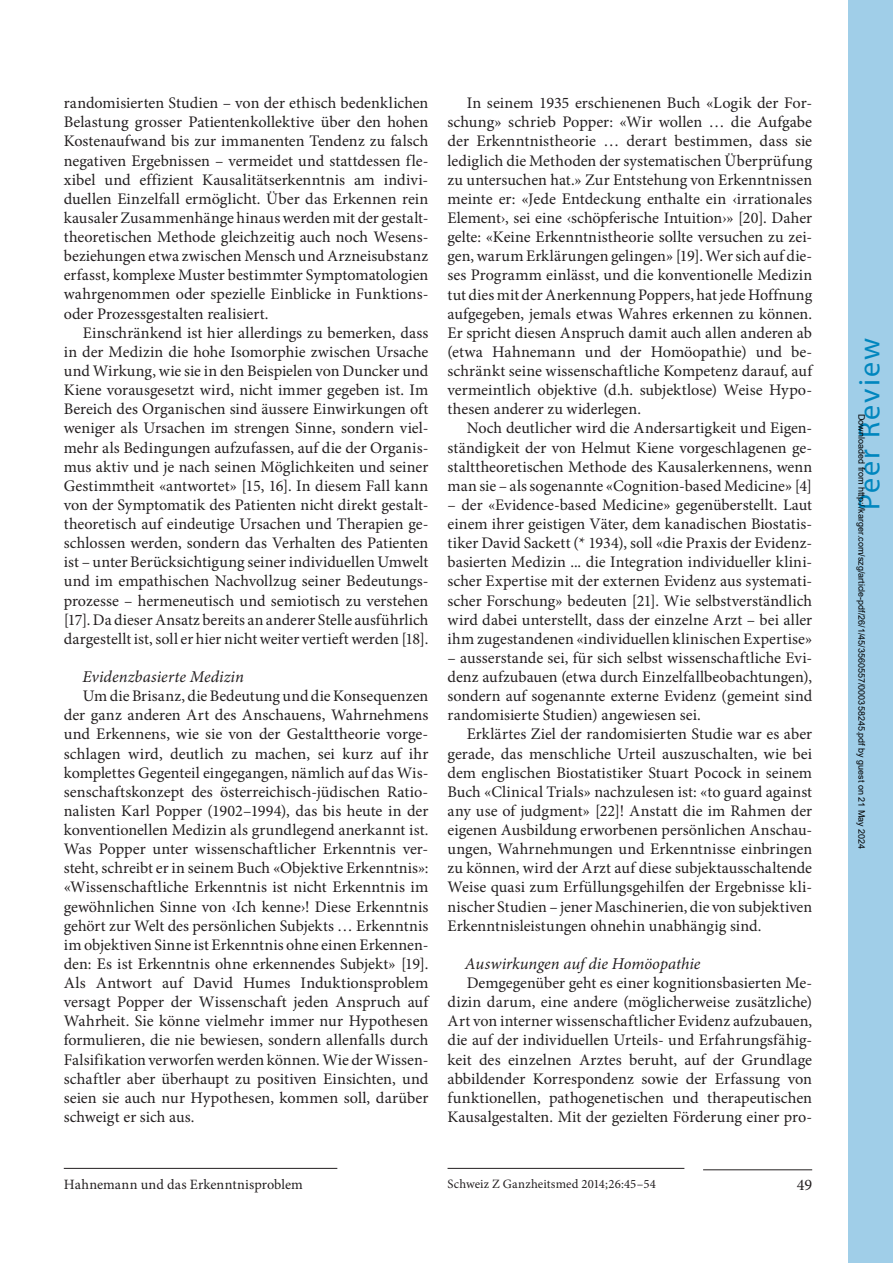
<style>
.page{position:relative;width:893px;height:1263px;background:#fff}
.page>*{position:absolute;margin:0;border:0;box-sizing:border-box;transform-origin:0 0}
.t1{font:30px "Myriad Pro";letter-spacing:.07em;color:#0086be}
.t2{font:italic 16.5px "Minion Pro";color:#231f20}
.t3{font:16.2px/19.2px "Minion Pro";color:#231f20;text-align:justify}
.t4{font:14.25px "Minion Pro";letter-spacing:.005em;color:#231f20}
.t5{font:12.75px "Minion Pro";letter-spacing:.015em;color:#231f20}
.t6{font:9px "Arial";color:#000}
</style>
<div class="page">
<hr style="left:703px;top:1169px;width:109px;height:1px;background:#231f20">
<hr style="left:448px;top:1168px;width:236px;height:1px;background:#231f20">
<hr style="left:64px;top:1168px;width:273px;height:1px;background:#231f20">
<div style="left:848px;top:0;width:45px;height:1263px;background:#a0cee8"></div>
<p class="t3" style="left:64px;top:94px;width:366px">randomisierten Studien – von der ethisch bedenklichen Belastung grosser Patientenkollektive über den hohen Kostenaufwand bis zur immanenten Tendenz zu falsch negativen Ergebnissen – vermeidet und stattdessen fle&shy;xibel und effizient Kausalitätserkenntnis am indivi&shy;duellen Einzelfall ermöglicht. Über das Erkennen rein kausaler Zusammenhänge hinaus werden mit der gestalt&shy;theoretischen Methode gleichzeitig auch noch Wesens&shy;beziehungen etwa zwischen Mensch und Arzneisubstanz erfasst, komplexe Muster bestimmter Symptomatologien wahrgenommen oder spezielle Einblicke in Funktions&shy;oder Prozessgestalten realisiert.</p>
<p class="t3" style="left:64px;top:323px;width:366px;text-indent:19px">Einschränkend ist hier allerdings zu bemerken, dass in der Medizin die hohe Isomorphie zwischen Ursache und Wirkung, wie sie in den Beispielen von Duncker und Kiene vorausgesetzt wird, nicht immer gegeben ist. Im Bereich des Organischen sind äussere Einwirkungen oft weniger als Ursachen im strengen Sinne, sondern viel&shy;mehr als Bedingungen aufzufassen, auf die der Organis&shy;mus aktiv und je nach seinen Möglichkeiten und seiner Gestimmtheit «antwortet» [15, 16]. In diesem Fall kann von der Symptomatik des Patienten nicht direkt gestalt&shy;theoretisch auf eindeutige Ursachen und Therapien ge&shy;schlossen werden, sondern das Verhalten des Patienten ist – unter Berücksichtigung seiner individuellen Umwelt und im empathischen Nachvollzug seiner Bedeutungs&shy;prozesse – hermeneutisch und semiotisch zu verstehen [17]. Da dieser Ansatz bereits an anderer Stelle ausführlich dargestellt ist, soll er hier nicht weiter vertieft werden [18].</p>
<p class="t2" style="left:83px;top:665px;width:163px">Evidenzbasierte Medizin</p>
<p class="t3" style="left:64px;top:686px;width:366px;text-indent:19px">Um die Brisanz, die Bedeutung und die Konsequenzen der ganz anderen Art des Anschauens, Wahrnehmens und Erkennens, wie sie von der Gestalttheorie vorge&shy;schlagen wird, deutlich zu machen, sei kurz auf ihr komplettes Gegenteil eingegangen, nämlich auf das Wis&shy;senschaftskonzept des österreichisch-jüdischen Ratio&shy;nalisten Karl Popper (1902–1994), das bis heute in der konventionellen Medizin als grundlegend anerkannt ist.<br>Was Popper unter wissenschaftlicher Erkenntnis ver&shy;steht, schreibt er in seinem Buch «Objektive Erkenntnis»: «Wissenschaftliche Erkenntnis ist nicht Erkenntnis im gewöhnlichen Sinne von ‹Ich kenne›! Diese Erkenntnis gehört zur Welt des persönlichen Subjekts … Erkenntnis im objektiven Sinne ist Erkenntnis ohne einen Erkennen&shy;den: Es ist Erkenntnis ohne erkennendes Subjekt» [19].<br>Als Antwort auf David Humes Induktionsproblem versagt Popper der Wissenschaft jeden Anspruch auf Wahrheit. Sie könne vielmehr immer nur Hypothesen formulieren, die nie bewiesen, sondern allenfalls durch Falsifikation verworfen werden können. Wie der Wissen&shy;schaftler aber überhaupt zu positiven Einsichten, und seien sie auch nur Hypothesen, kommen soll, darüber schweigt er sich aus.</p>
<p class="t3" style="left:448px;top:94px;width:366px;text-indent:19px">In seinem 1935 erschienenen Buch «Logik der For&shy;schung» schrieb Popper: «Wir wollen … die Aufgabe der Erkenntnistheorie … derart bestimmen, dass sie lediglich die Methoden der systematischen Überprüfung zu untersuchen hat.» Zur Entstehung von Erkenntnissen meinte er: «Jede Entdeckung enthalte ein ‹irrationales Element›, sei eine ‹schöpferische Intuition›» [20]. Daher gelte: «Keine Erkenntnistheorie sollte versuchen zu zei&shy;gen, warum Erklärungen gelingen» [19]. Wer sich auf die&shy;ses Programm einlässt, und die konventionelle Medizin tut dies mit der Anerkennung Poppers, hat jede Hoffnung aufgegeben, jemals etwas Wahres erkennen zu können.<br>Er spricht diesen Anspruch damit auch allen anderen ab (etwa Hahnemann und der Homöopathie) und be&shy;schränkt seine wissenschaftliche Kompetenz darauf, auf vermeintlich objektive (d.h. subjektlose) Weise Hypo&shy;thesen anderer zu widerlegen.</p>
<p class="t3" style="left:448px;top:419px;width:366px;text-indent:19px">Noch deutlicher wird die Andersartigkeit und Eigen&shy;ständigkeit der von Helmut Kiene vorgeschlagenen ge&shy;stalttheoretischen Methode des Kausalerkennens, wenn man sie – als sogenannte «Cognition-based Medicine» [4]</p>
<p class="t3" style="left:448px;top:495px;width:366px">– der «Evidence-based Medicine» gegenüberstellt. Laut einem ihrer geistigen Väter, dem kanadischen Biostatis&shy;tiker David Sackett (* 1934), soll «die Praxis der Evidenz&shy;basierten Medizin ... die Integration individueller klini&shy;scher Expertise mit der externen Evidenz aus systemati&shy;scher Forschung» bedeuten [21]. Wie selbstverständlich wird dabei unterstellt, dass der einzelne Arzt – bei aller ihm zugestandenen «individuellen klinischen Expertise»</p>
<p class="t3" style="left:448px;top:648px;width:366px">– ausserstande sei, für sich selbst wissenschaftliche Evi&shy;denz aufzubauen (etwa durch Einzelfallbeobachtungen), sondern auf sogenannte externe Evidenz (gemeint sind randomisierte Studien) angewiesen sei.</p>
<p class="t3" style="left:448px;top:725px;width:366px;text-indent:19px">Erklärtes Ziel der randomisierten Studie war es aber gerade, das menschliche Urteil auszuschalten, wie bei dem englischen Biostatistiker Stuart Pocock in seinem Buch «Clinical Trials» nachzulesen ist: «to guard against any use of judgment» [22]! Anstatt die im Rahmen der eigenen Ausbildung erworbenen persönlichen Anschau&shy;ungen, Wahrnehmungen und Erkenntnisse einbringen zu können, wird der Arzt auf diese subjektausschaltende Weise quasi zum Erfüllungsgehilfen der Ergebnisse kli&shy;nischer Studien – jener Maschinerien, die von subjektiven Erkenntnisleistungen ohnehin unabhängig sind.</p>
<p class="t2" style="left:465px;top:952px;width:237px">Auswirkungen auf die Homöopathie</p>
<p class="t3" style="left:448px;top:973px;width:366px;text-indent:19px">Demgegenüber geht es einer kognitionsbasierten Me&shy;dizin darum, eine andere (möglicherweise zusätzliche)<br>Art von interner wissenschaftlicher Evidenz aufzubauen, die auf der individuellen Urteils- und Erfahrungsfähig&shy;keit des einzelnen Arztes beruht, auf der Grundlage abbildender Korrespondenz sowie der Erfassung von funktionellen, pathogenetischen und therapeutischen Kausalgestalten. Mit der gezielten Förderung einer pro-</p>
<p class="t4" style="left:64px;top:1175px;width:241px">Hahnemann und das Erkenntnisproblem</p>
<p class="t5" style="left:448px;top:1175px;width:210px">Schweiz Z Ganzheitsmed 2014;26:45–54</p>
<p class="t3" style="left:797px;top:1175px;width:17px">49</p>
<h1 class="t1" style="left:851px;top:510px;width:174px;rotate:-90deg">Peer Review</h1>
<p class="t6" style="left:865px;top:414px;width:436px;rotate:90deg">Downloaded from http://karger.com/szg/article-pdf/26/1/45/3560557/000358245.pdf by guest on 21 May 2024</p>
</div>
